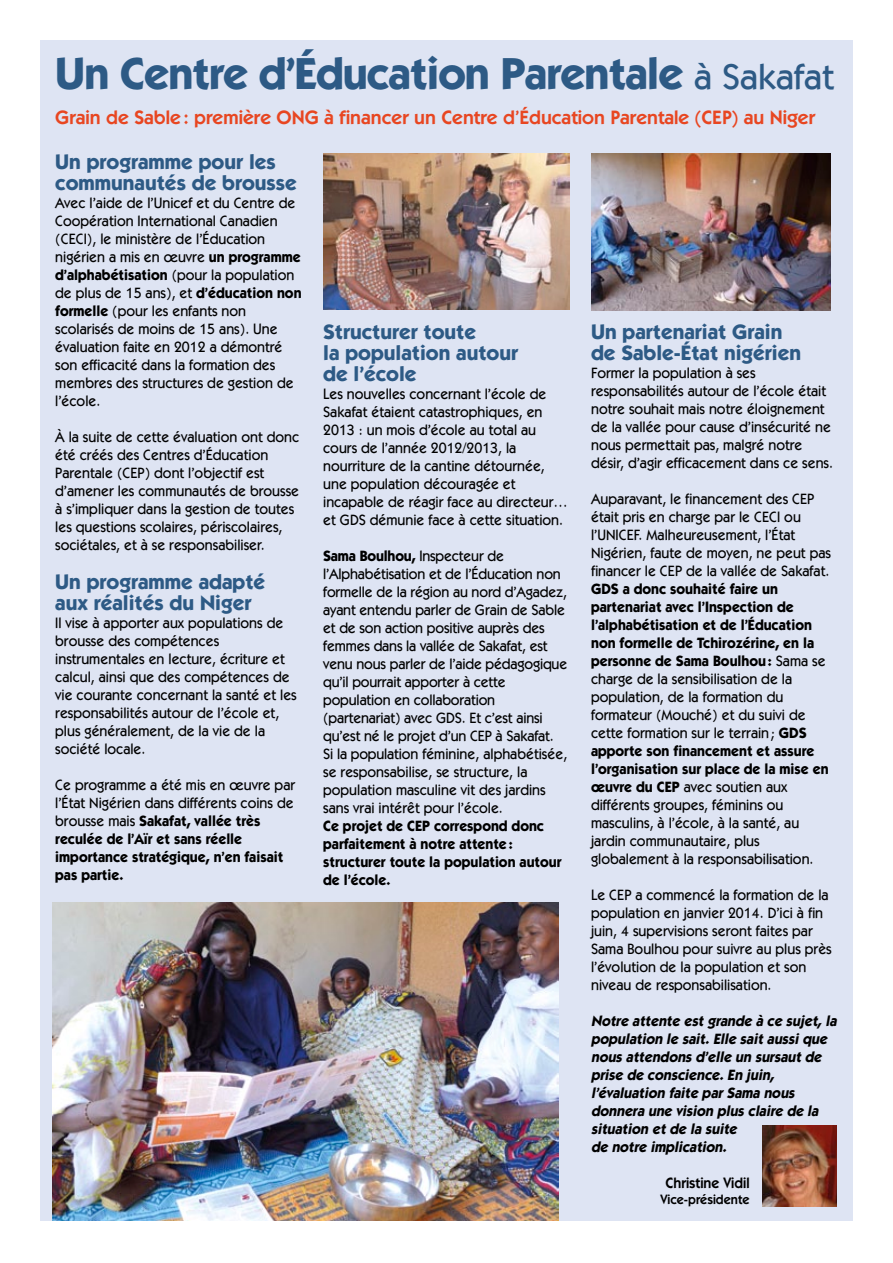
<style>
.page{position:relative;width:893px;height:1263px;background:#fff}
.page>*{position:absolute;margin:0;border:0;box-sizing:border-box;transform-origin:0 0}
.t1{font:700 45px "Itc Kabel";letter-spacing:-.02em;color:#2d5a85}
.t2{font:700 21px/21px "Itc Kabel";color:#2d5a85}
.t3{font:600 19.5px "Itc Kabel";color:#e84621}
.t4{font:500 15px/18px "Itc Kabel";color:#000;scale:.95 1}
.t5{font:700 15px/18px "Itc Kabel";color:#000;scale:.95 1}
.t6{font:italic 700 15px/18px "Itc Kabel";color:#000;scale:.95 1}
.t7{font:600 15px "Itc Kabel";color:#000;scale:.95 1}
.t8{font:600 13.5px "Itc Kabel";color:#000;scale:.95 1}
.s1{font-weight:500;font-size:36px}
.s2{font-weight:700}
.s3{font-weight:500}
</style>
<div class="page">
<div style="left:40px;top:40px;width:813px;height:1180px;background:#dee4f3"></div>
<hr style="left:892px;top:485px;width:1px;height:425px;background:#fff7b2">
<img style="left:762px;top:1126px;width:75px;height:80px">
<img style="left:323px;top:153px;width:247px;height:156px">
<img style="left:591px;top:153px;width:240px;height:158px">
<img style="left:53px;top:902px;width:506px;height:318px">
<h1 class="t1" style="left:55px;top:46px;width:780px">Un Centre d’Éducation Parentale <span class="s1">à Sakafat</span></h1>
<h3 class="t3" style="left:55px;top:105px;width:761px">Grain de Sable: première ONG à financer un Centre d’Éducation Parentale (CEP) au Niger</h3>
<h2 class="t2" style="left:55px;top:151px;width:243px">Un programme pour les communautés de brousse</h2>
<p class="t4" style="left:55px;top:194px;width:261px">Avec l’aide de l’Unicef et du Centre de Coopération International Canadien (CECI), le ministère de l’Éducation nigérien a mis en œuvre <span class="s2">un programme d’alphabétisation</span> (pour la population de plus de 15 ans), et <span class="s2">d’éducation non formelle</span> (pour les enfants non scolarisés de moins de 15 ans). Une évaluation faite en 2012 a démontré son efficacité dans la formation des membres des structures de gestion de l’école.</p>
<p class="t4" style="left:55px;top:428px;width:258px">À la suite de cette évaluation ont donc été créés des Centres d’Éducation Parentale (CEP) dont l’objectif est d’amener les communautés de brousse à s’impliquer dans la gestion de toutes les questions scolaires, périscolaires, sociétales, et à se responsabiliser.</p>
<h2 class="t2" style="left:55px;top:571px;width:212px">Un programme adapté aux réalités du Niger</h2>
<p class="t4" style="left:55px;top:614px;width:256px">Il vise à apporter aux populations de brousse des compétences instrumentales en lecture, écriture et calcul, ainsi que des compétences de vie courante concernant la santé et les responsabilités autour de l’école et, plus généralement, de la vie de la société locale.</p>
<p class="t5" style="left:55px;top:776px;width:254px"><span class="s3">Ce programme a été mis en œuvre par l’État Nigérien dans différents coins de brousse mais</span> Sakafat, vallée très reculée de l’Aïr et sans réelle importance stratégique, n’en faisait pas partie.</p>
<h2 class="t2" style="left:323px;top:321px;width:196px">Structurer toute<br>la population autour de l’école</h2>
<p class="t4" style="left:323px;top:385px;width:259px">Les nouvelles concernant l’école de Sakafat étaient catastrophiques, en 2013 : un mois d’école au total au cours de l’année 2012/2013, la nourriture de la cantine détournée, une population découragée et incapable de réagir face au directeur… et GDS démunie face à cette situation.</p>
<p class="t4" style="left:323px;top:547px;width:258px"><span class="s2">Sama Boulhou,</span> Inspecteur de l’Alphabétisation et de l’Éducation non formelle de la région au nord d’Agadez, ayant entendu parler de Grain de Sable et de son action positive auprès des femmes dans la vallée de Sakafat, est venu nous parler de l’aide pédagogique qu’il pourrait apporter à cette population en collaboration (partenariat) avec GDS. Et c’est ainsi qu’est né le projet d’un CEP à Sakafat.<br>Si la population féminine, alphabétisée, se responsabilise, se structure, la population masculine vit des jardins sans vrai intérêt pour l’école.</p>
<p class="t5" style="left:323px;top:817px;width:252px">Ce projet de CEP correspond donc parfaitement à notre attente: structurer toute la population autour de l’école.</p>
<h2 class="t2" style="left:591px;top:321px;width:212px">Un partenariat Grain de Sable-État nigérien</h2>
<p class="t4" style="left:591px;top:364px;width:256px">Former la population à ses responsabilités autour de l’école était notre souhait mais notre éloignement de la vallée pour cause d’insécurité ne nous permettait pas, malgré notre désir, d’agir efficacement dans ce sens.</p>
<p class="t4" style="left:591px;top:490px;width:254px">Auparavant, le financement des CEP était pris en charge par le CECI ou l’UNICEF. Malheureusement, l’État Nigérien, faute de moyen, ne peut pas financer le CEP de la vallée de Sakafat.</p>
<p class="t4" style="left:591px;top:580px;width:252px"><span class="s2">GDS a donc souhaité faire un partenariat avec l’Inspection de l’alphabétisation et de l’Éducation non formelle de Tchirozérine, en la personne de Sama Boulhou:</span> Sama se charge de la sensibilisation de la population, de la formation du formateur (Mouché) et du suivi de cette formation sur le terrain; <span class="s2">GDS apporte son financement et assure l’organisation sur place de la mise en œuvre du CEP</span> avec soutien aux différents groupes, féminins ou masculins, à l’école, à la santé, au jardin communautaire, plus globalement à la responsabilisation.</p>
<p class="t4" style="left:591px;top:886px;width:255px">Le CEP a commencé la formation de la population en janvier 2014. D’ici à fin juin, 4 supervisions seront faites par Sama Boulhou pour suivre au plus près l’évolution de la population et son niveau de responsabilisation.</p>
<p class="t6" style="left:591px;top:1012px;width:263px">Notre attente estgrande à ce sujet, la population le sait.Elle saitaussique nous attendons d’elle un sursautde prise de conscience.En juin, l’évaluation faite parSama nous donnera une vision plus claire de la situation etde la suite<br>de notre implication.</p>
<p class="t7" style="left:666px;top:1174px;width:90px">Christine Vidil</p>
<p class="t8" style="left:660px;top:1192px;width:95px">Vice-présidente</p>
</div>
